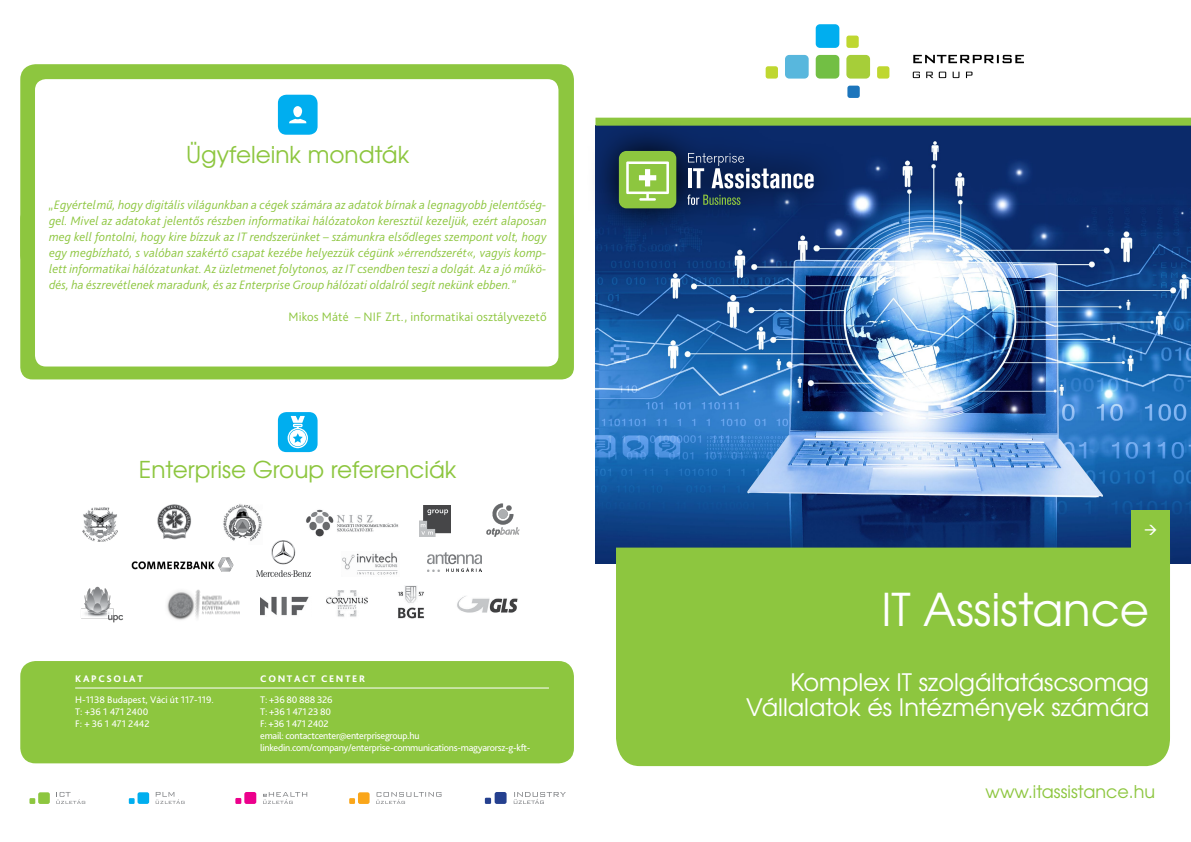
<style>
.page{position:relative;width:1191px;height:842px;background:#fff}
.page>*{position:absolute;margin:0;border:0;box-sizing:border-box;transform-origin:0 0}
.t1{font:45px "Te X Gyre Adventor";color:#fff}
.t2{font:24px/25px "Te X Gyre Adventor";color:#fff;text-align:right}
.t3{font:23.2px "Te X Gyre Adventor";color:#8dc63f}
.t4{font:17.5px "Te X Gyre Adventor";color:#8dc63f}
.t5{font:italic 300 12.7px/16px "Bliss Pro";letter-spacing:.01em;color:#8dc63f;text-align:justify}
.t6{font:300 12.7px "Bliss Pro";letter-spacing:.01em;color:#8dc63f}
.t7{font:10px/12px "Bliss Pro";letter-spacing:-.025em;color:#fff}
.t8{font:10px/12px "Bliss Pro";color:#fff}
.t9{font:800 10px "Bliss Pro";letter-spacing:.165em;color:#fff}
</style>
<div class="page">
<img style="left:595px;top:126px;width:596px;height:437px">
<div style="left:616px;top:548px;width:554px;height:218px;background:#8dc63f"></div>
<div style="left:1131px;top:510px;width:39px;height:39px;background:#8dc63f"></div>
<div style="left:20px;top:661px;width:554px;height:102px;background:#8dc63f;border-radius:15px"></div>
<hr style="left:75px;top:688px;width:185px;height:1px;background:#fff">
<hr style="left:260px;top:688px;width:289px;height:1px;background:#fff">
<svg style="left:56px;top:792px;width:29px;height:12px"></svg>
<svg style="left:156px;top:792px;width:29px;height:12px"></svg>
<svg style="left:376px;top:792px;width:65px;height:12px"></svg>
<svg style="left:263px;top:792px;width:44px;height:12px"></svg>
<svg style="left:514px;top:792px;width:52px;height:12px"></svg>
<div style="left:38px;top:792px;width:12px;height:12px;background:#8dc63f;border-radius:2px"></div>
<svg style="left:29px;top:798px;width:6px;height:6px"></svg>
<div style="left:137px;top:792px;width:12px;height:12px;background:#00aeef;border-radius:2px"></div>
<svg style="left:129px;top:798px;width:6px;height:6px"></svg>
<div style="left:358px;top:792px;width:11px;height:12px;background:#faa61a;border-radius:2px"></div>
<svg style="left:349px;top:798px;width:6px;height:6px"></svg>
<div style="left:244px;top:792px;width:12px;height:12px;background:#ec008c;border-radius:2px"></div>
<svg style="left:235px;top:798px;width:6px;height:6px"></svg>
<div style="left:494px;top:792px;width:12px;height:12px;background:#25408f;border-radius:2px"></div>
<svg style="left:485px;top:798px;width:6px;height:6px"></svg>
<div style="left:815px;top:24px;width:24px;height:24px;background:#00aeef;border-radius:4px"></div>
<div style="left:846px;top:36px;width:12px;height:12px;background:#bfd730;border-radius:2px"></div>
<div style="left:785px;top:55px;width:23px;height:24px;background:#58b7dd;border-radius:4px"></div>
<div style="left:815px;top:55px;width:24px;height:24px;background:#72bf44;border-radius:4px"></div>
<div style="left:846px;top:55px;width:24px;height:24px;background:#a6ce39;border-radius:4px"></div>
<div style="left:765px;top:66px;width:13px;height:13px;background:#bfd730;border-radius:2px"></div>
<div style="left:877px;top:66px;width:12px;height:13px;background:#bfd730;border-radius:2px"></div>
<div style="left:847px;top:86px;width:12px;height:12px;background:#1c75bc;border-radius:2px"></div>
<svg style="left:913px;top:55px;width:111px;height:8px"></svg>
<svg style="left:912px;top:72px;width:8px;height:6px"></svg>
<svg style="left:926px;top:72px;width:20px;height:6px"></svg>
<svg style="left:952px;top:72px;width:7px;height:6px"></svg>
<svg style="left:966px;top:72px;width:6px;height:6px"></svg>
<div style="left:595px;top:118px;width:596px;height:8px;background:#8dc63f"></div>
<div style="left:20px;top:64px;width:554px;height:207px;background:#8dc63f;border-radius:15px"></div>
<div style="left:20px;top:207px;width:554px;height:172px;background:#8dc63f;border-radius:12px"></div>
<div style="left:35px;top:79px;width:523px;height:287px;background:#fff;border-radius:11px"></div>
<div style="left:278px;top:95px;width:39px;height:40px;background:#00aeef;border-radius:9px"></div>
<svg style="left:289px;top:106px;width:17px;height:17px"></svg>
<div style="left:278px;top:412px;width:39px;height:40px;background:#00aeef;border-radius:9px"></div>
<svg style="left:287px;top:416px;width:21px;height:32px"></svg>
<svg style="left:595px;top:119px;width:249px;height:121px;background:#153561"></svg>
<svg style="left:688px;top:153px;width:125px;height:36px"></svg>
<svg style="left:687px;top:195px;width:53px;height:10px"></svg>
<div style="left:619px;top:151px;width:57px;height:57px;background:#8dc63f;border-radius:8px"></div>
<svg style="left:626px;top:161px;width:43px;height:37px"></svg>
<hr style="left:639px;top:198px;width:17px;height:3px;background:#fff">
<div style="left:645px;top:169px;width:5px;height:17px;background:#fff"></div>
<div style="left:639px;top:175px;width:17px;height:5px;background:#fff"></div>
<img style="left:82px;top:508px;width:36px;height:33px">
<img style="left:167px;top:589px;width:73px;height:31px">
<img style="left:306px;top:509px;width:93px;height:28px">
<img style="left:157px;top:504px;width:35px;height:36px">
<img style="left:486px;top:503px;width:34px;height:34px">
<img style="left:131px;top:557px;width:103px;height:15px">
<img style="left:419px;top:506px;width:31px;height:30px">
<img style="left:457px;top:596px;width:61px;height:17px">
<img style="left:256px;top:541px;width:54px;height:35px">
<img style="left:223px;top:504px;width:39px;height:40px">
<img style="left:261px;top:596px;width:48px;height:20px">
<img style="left:398px;top:586px;width:26px;height:33px">
<img style="left:326px;top:591px;width:41px;height:26px">
<img style="left:342px;top:552px;width:56px;height:23px">
<img style="left:81px;top:586px;width:42px;height:37px">
<img style="left:428px;top:552px;width:53px;height:19px">
<h3 class="t3" style="left:186px;top:136px;width:225px">Ügyfeleink mondták</h3>
<p class="t5" style="left:49px;top:197px;width:499px">„Egyértelmű, hogy digitális világunkban a cégek számára az adatok bírnak a legnagyobb jelentőség&shy;gel. Mivel az adatokat jelentős részben informatikai hálózatokon keresztül kezeljük, ezért alaposan meg kell fontolni, hogy kire bízzuk az IT rendszerünket – számunkra elsődleges szempont volt, hogy egy megbízható, s valóban szakértő csapat kezébe helyezzük cégünk »érrendszerét«, vagyis komp&shy;lett informatikai hálózatunkat. Az üzletmenet folytonos, az IT csendben teszi a dolgát. Az a jó műkö&shy;dés, ha észrevétlenek maradunk, és az Enterprise Group hálózati oldalról segít nekünk ebben.”</p>
<p class="t6" style="left:288px;top:309px;width:260px">Mikos Máté – NIF Zrt., informatikai osztályvezető</p>
<h3 class="t3" style="left:139px;top:451px;width:319px">Enterprise Group referenciák</h3>
<p class="t9" style="left:75px;top:672px;width:69px">KAPCSOLAT</p>
<p class="t8" style="left:75px;top:693px;width:140px">H-1138 Budapest, Váci út 117-119.<br>T: +36 1 471 2400<br>F: + 36 1 471 2442</p>
<p class="t9" style="left:260px;top:672px;width:106px">CONTACT CENTER</p>
<p class="t7" style="left:260px;top:693px;width:272px">T: +36 80 888 326<br>T: +36 1 471 23 80<br>F: +36 1 471 2402<br>email: contactcenter@enterprisegroup.hu linkedin.com/company/enterprise-communications-magyarorsz-g-kft-</p>
<h1 class="t1" style="left:881px;top:574px;width:269px">IT Assistance</h1>
<h2 class="t2" style="left:746px;top:668px;width:404px">Komplex IT szolgáltatáscsomag<br>Vállalatok és Intézmények számára</h2>
<h3 class="t4" style="left:985px;top:778px;width:171px">www.itassistance.hu</h3>
</div>
